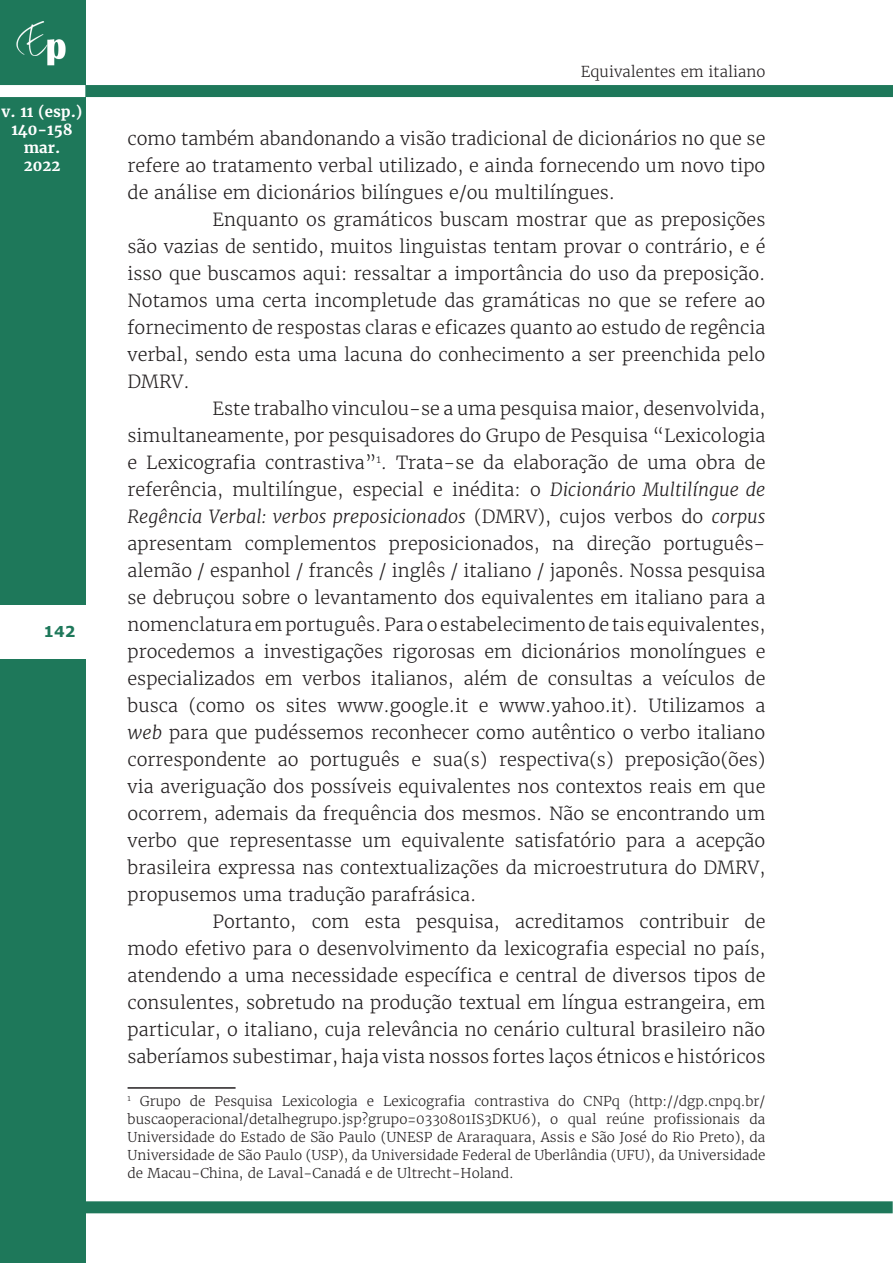
<style>
.page{position:relative;width:893px;height:1263px;background:#fff}
.page>*{position:absolute;margin:0;border:0;box-sizing:border-box;transform-origin:0 0}
.Corpo_do_artigo{font:300 18px/27px "Merriweather";color:#231f20;text-align:justify}
.t1{font:700 15px/18px "Merriweather";color:#fff;text-align:center}
.t2{font:300 15px "Merriweather";color:#231f20}
.t3{font:700 15px "Verdana";color:#1e785a}
.Rodapé{font:300 13.5px/18px "Merriweather";color:#231f20;text-align:justify}
.s1{font-style:italic}
</style>
<div class="page">
<div style="left:0;top:0;width:85px;height:1263px;background:#1e785a"></div>
<img style="left:16px;top:21px;width:50px;height:45px">
<div style="left:85px;top:85px;width:808px;height:12px;background:#1e785a"></div>
<div style="left:0;top:85px;width:85px;height:12px;background:#fff"></div>
<div style="left:0;top:605px;width:85px;height:53px;background:#fff"></div>
<div style="left:84px;top:1201px;width:809px;height:12px;background:#1e785a"></div>
<hr style="left:128px;top:1087px;width:108px;height:2px;background:#231f20">
<p class="t1" style="left:2px;top:102px;width:83px">v. 11 (esp.)<br>140-158 mar.<br>2022</p>
<p class="t3" style="left:44px;top:622px;width:33px">142</p>
<p class="t2" style="left:581px;top:62px;width:186px">Equivalentes em italiano</p>
<p class="Corpo_do_artigo" style="left:128px;top:125px;width:639px">como também abandonando a visão tradicional de dicionários no que se refere ao tratamento verbal utilizado, e ainda fornecendo um novo tipo de análise em dicionários bilíngues e/ou multilíngues.</p>
<p class="Corpo_do_artigo" style="left:128px;top:206px;width:639px;text-indent:85px">Enquanto os gramáticos buscam mostrar que as preposições são vazias de sentido, muitos linguistas tentam provar o contrário, e é isso que buscamos aqui: ressaltar a importância do uso da preposição.<br>Notamos uma certa incompletude das gramáticas no que se refere ao fornecimento de respostas claras e eficazes quanto ao estudo de regência verbal, sendo esta uma lacuna do conhecimento a ser preenchida pelo DMRV.</p>
<p class="Corpo_do_artigo" style="left:128px;top:395px;width:639px;text-indent:85px">Este trabalho vinculou-se a uma pesquisa maior, desenvolvida, simultaneamente, por pesquisadores do Grupo de Pesquisa “Lexicologia e Lexicografia contrastiva”<sup>1</sup>. Trata-se da elaboração de uma obra de referência, multilíngue, especial e inédita: o <span class="s1">Dicionário Multilíngue de Regência Verbal: verbos preposicionados</span> (DMRV), cujos verbos do <span class="s1">corpus </span>apresentam complementos preposicionados, na direção português&shy;alemão / espanhol / francês / inglês / italiano / japonês. Nossa pesquisa se debruçou sobre o levantamento dos equivalentes em italiano para a nomenclatura em português. Para o estabelecimento de tais equivalentes, procedemos a investigações rigorosas em dicionários monolíngues e especializados em verbos italianos, além de consultas a veículos de busca (como os sites www.google.it e www.yahoo.it). Utilizamos a <span class="s1">web</span> para que pudéssemos reconhecer como autêntico o verbo italiano correspondente ao português e sua(s) respectiva(s) preposição(ões) via averiguação dos possíveis equivalentes nos contextos reais em que ocorrem, ademais da frequência dos mesmos. Não se encontrando um verbo que representasse um equivalente satisfatório para a acepção brasileira expressa nas contextualizações da microestrutura do DMRV, propusemos uma tradução parafrásica.</p>
<p class="Corpo_do_artigo" style="left:128px;top:908px;width:639px;text-indent:85px">Portanto, com esta pesquisa, acreditamos contribuir de modo efetivo para o desenvolvimento da lexicografia especial no país, atendendo a uma necessidade específica e central de diversos tipos de consulentes, sobretudo na produção textual em língua estrangeira, em particular, o italiano, cuja relevância no cenário cultural brasileiro não saberíamos subestimar, haja vista nossos fortes laços étnicos e históricos</p>
<p class="Rodapé" style="left:128px;top:1092px;width:639px"><sup>1</sup> Grupo de Pesquisa Lexicologia e Lexicografia contrastiva do CNPq (http://dgp.cnpq.br/ buscaoperacional/detalhegrupo.jsp?grupo=0330801IS3DKU6), o qual reúne profissionais da Universidade do Estado de São Paulo (UNESP de Araraquara, Assis e São José do Rio Preto), da Universidade de São Paulo (USP), da Universidade Federal de Uberlândia (UFU), da Universidade de Macau-China, de Laval-Canadá e de Ultrecht-Holand.</p>
</div>
